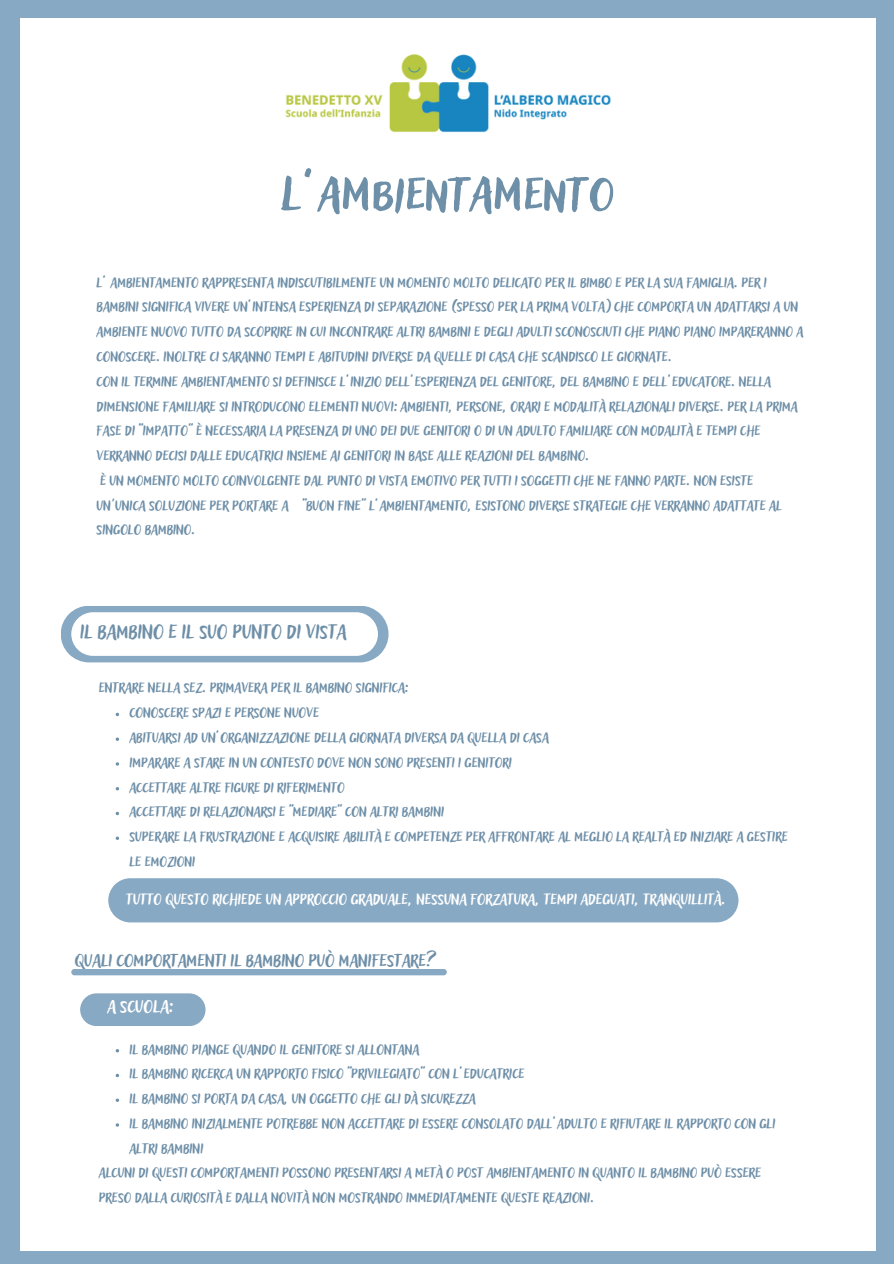
<style>
.page{position:relative;width:894px;height:1264px;background:#fff}
.page>*{position:absolute;margin:0;border:0;box-sizing:border-box;transform-origin:0 0}
.t1{font:63px "Adlery Pro Blockletter";color:#6e8fa8}
.t2{font:25.5px "Adlery Pro Blockletter";color:#6e8fa8}
.t3{font:22.5px "Adlery Pro Blockletter";color:#6e8fa8}
.t4{font:22.5px "Adlery Pro Blockletter";color:#fff}
.t5{font:19.5px "Adlery Pro Blockletter";color:#fff}
.t6{font:18px/24.8px "Adlery Pro Blockletter";color:#6e8fa8}
</style>
<div class="page">
<div style="left:0;top:0;width:893px;height:1263px;background:#88a9c3"></div>
<div style="left:20px;top:18px;width:855px;height:1232px;background:#fff"></div>
<div style="left:108px;top:878px;width:630px;height:44px;background:#88a9c3"></div>
<svg style="left:61px;top:606px;width:327px;height:56px"></svg>
<img style="left:285px;top:54px;width:326px;height:79px">
<div style="left:71px;top:612px;width:307px;height:44px;background:#fff;border-radius:22px"></div>
<svg style="left:116px;top:737px;width:3px;height:4px"></svg>
<svg style="left:116px;top:836px;width:3px;height:4px"></svg>
<div style="left:80px;top:993px;width:125px;height:33px;background:#88a9c3;border-radius:16px"></div>
<div style="left:71px;top:969px;width:375px;height:6px;background:#88a9c3"></div>
<h1 class="t1" style="left:281px;top:151px;width:335px">L’ambientamento</h1>
<h2 class="t6" style="left:97px;top:268px;width:708px">L’ AMBIENTAMENTO RAPPRESENTA INDISCUTIBILMENTE UN MOMENTO MOLTO DELICATO PER IL BIMBO E PER LA SUA FAMIGLIA. PER I BAMBINI SIGNIFICA VIVERE UN’INTENSA ESPERIENZA DI SEPARAZIONE (SPESSO PER LA PRIMA VOLTA) CHE COMPORTA UN ADATTARSI A UN AMBIENTE NUOVO TUTTO DA SCOPRIRE IN CUI INCONTRARE ALTRI BAMBINI E DEGLI ADULTI SCONOSCIUTI CHE PIANO PIANO IMPARERANNO A CONOSCERE. INOLTRE CI SARANNO TEMPI E ABITUDINI DIVERSE DA QUELLE DI CASA CHE SCANDISCO LE GIORNATE.<br>CON IL TERMINE AMBIENTAMENTO SI DEFINISCE L’INIZIO DELL’ESPERIENZA DEL GENITORE, DEL BAMBINO E DELL’EDUCATORE. NELLA DIMENSIONE FAMILIARE SI INTRODUCONO ELEMENTI NUOVI: AMBIENTI, PERSONE, ORARI E MODALITÀ RELAZIONALI DIVERSE. PER LA PRIMA FASE DI “IMPATTO” È NECESSARIA LA PRESENZA DI UNO DEI DUE GENITORI O DI UN ADULTO FAMILIARE CON MODALITÀ E TEMPI CHE VERRANNO DECISI DALLE EDUCATRICI INSIEME AI GENITORI IN BASE ALLE REAZIONI DEL BAMBINO.<br>È UN MOMENTO MOLTO COINVOLGENTE DAL PUNTO DI VISTA EMOTIVO PER TUTTI I SOGGETTI CHE NE FANNO PARTE. NON ESISTE UN'UNICA SOLUZIONE PER PORTARE A “BUON FINE” L’AMBIENTAMENTO, ESISTONO DIVERSE STRATEGIE CHE VERRANNO ADATTATE AL SINGOLO BAMBINO.</h2>
<h4 class="t2" style="left:80px;top:614px;width:268px">IL BAMBINO E IL SUO PUNTO DI VISTA</h4>
<h4 class="t6" style="left:99px;top:674px;width:311px">ENTRARE NELLA SEZ. PRIMAVERA PER IL BAMBINO SIGNIFICA:</h4>
<p class="t6" style="left:129px;top:698px;width:191px">CONOSCERE SPAZI E PERSONE NUOVE</p>
<p class="t6" style="left:129px;top:723px;width:421px">ABITUARSI AD UN’ORGANIZZAZIONE DELLA GIORNATA DIVERSA DA QUELLA DI CASA</p>
<p class="t6" style="left:129px;top:748px;width:384px">IMPARARE A STARE IN UN CONTESTO DOVE NON SONO PRESENTI I GENITORI</p>
<p class="t6" style="left:129px;top:773px;width:217px">ACCETTARE ALTRE FIGURE DI RIFERIMENTO</p>
<p class="t6" style="left:129px;top:797px;width:316px">ACCETTARE DI RELAZIONARSI E “MEDIARE” CON ALTRI BAMBINI</p>
<p class="t6" style="left:129px;top:822px;width:659px">SUPERARE LA FRUSTRAZIONE E ACQUISIRE ABILITÀ E COMPETENZE PER AFFRONTARE AL MEGLIO LA REALTÀ ED INIZIARE A GESTIRE<br>LE EMOZIONI</p>
<p class="t5" style="left:126px;top:885px;width:600px">TUTTO QUESTO RICHIEDE UN APPROCCIO GRADUALE, NESSUNA FORZATURA, TEMPI ADEGUATI, TRANQUILLITÀ.</p>
<p class="t3" style="left:75px;top:945px;width:357px">QUALI COMPORTAMENTI IL BAMBINO PUÒ MANIFESTARE?</p>
<h3 class="t4" style="left:107px;top:991px;width:67px">A SCUOLA:</h3>
<p class="t6" style="left:129px;top:1034px;width:291px">IL BAMBINO PIANGE QUANDO IL GENITORE SI ALLONTANA</p>
<p class="t6" style="left:129px;top:1059px;width:396px">IL BAMBINO RICERCA UN RAPPORTO FISICO “PRIVILEGIATO” CON L’EDUCATRICE</p>
<p class="t6" style="left:129px;top:1084px;width:348px">IL BAMBINO SI PORTA DA CASA, UN OGGETTO CHE GLI DÀ SICUREZZA</p>
<p class="t6" style="left:129px;top:1109px;width:647px">IL BAMBINO INIZIALMENTE POTREBBE NON ACCETTARE DI ESSERE CONSOLATO DALL’ADULTO E RIFIUTARE IL RAPPORTO CON GLI<br>ALTRI BAMBINI</p>
<h4 class="t6" style="left:99px;top:1158px;width:664px">ALCUNI DI QUESTI COMPORTAMENTI POSSONO PRESENTARSI A METÀ O POST AMBIENTAMENTO IN QUANTO IL BAMBINO PUÒ ESSERE<br>PRESO DALLA CURIOSITÀ E DALLA NOVITÀ NON MOSTRANDO IMMEDIATAMENTE QUESTE REAZIONI.</h4>
</div>
